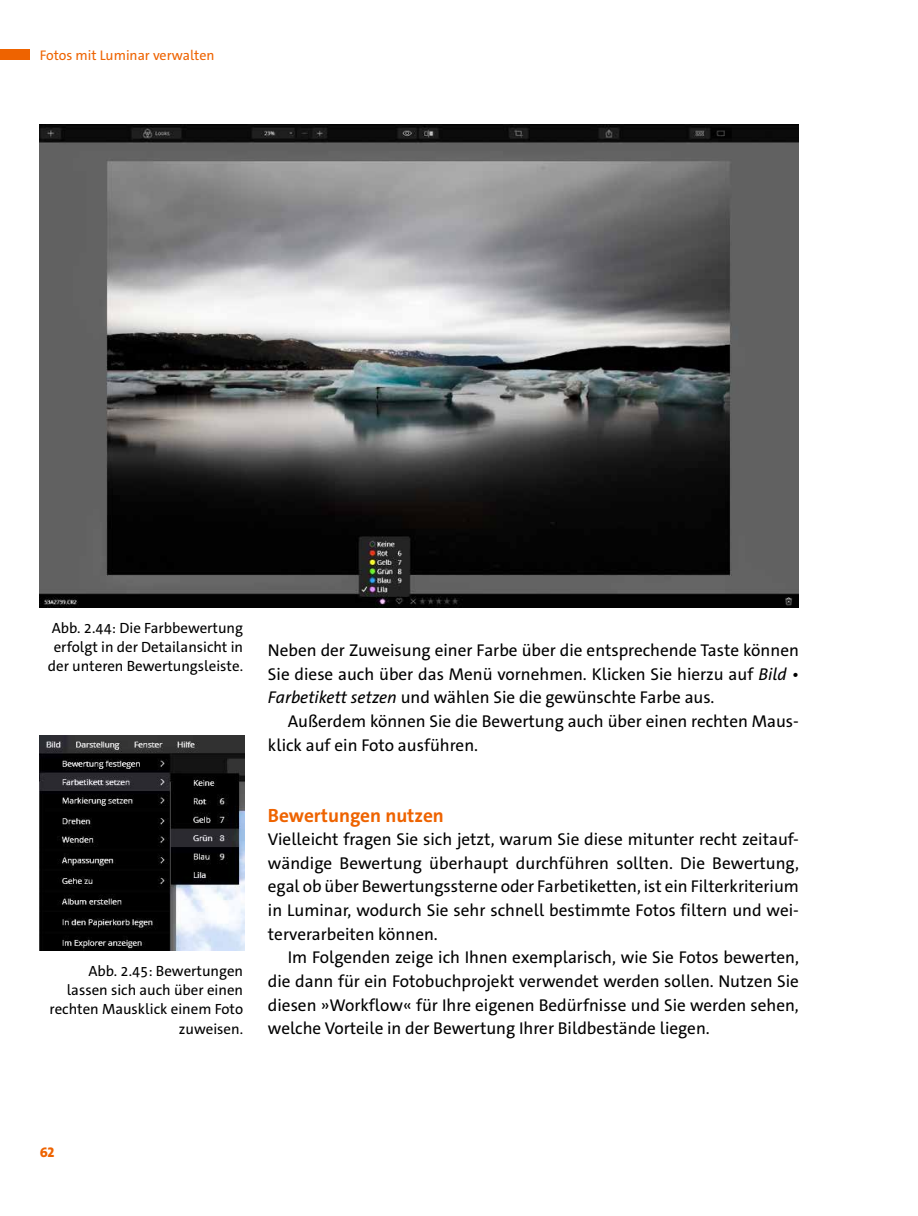
<style>
.page{position:relative;width:918px;height:1216px;background:#fff}
.page>*{position:absolute;margin:0;border:0;box-sizing:border-box;transform-origin:0 0}
._122_H3{font:700 19.25px "The Sans C4 s";color:#ee6300}
._200_Standard{font:17.15px/23.6px "The Sans C4 s";color:#000}
._201_Standard_O{font:17.15px/23.6px "The Sans C4 s";color:#000;text-align:justify}
._202_Standard_O_AO{font:17.15px/23.6px "The Sans C4 s";color:#000;text-align:justify}
.t1{font:14.88px/19.2px "The Sans C4 s";color:#000;text-align:center}
.t2{font:14px "The Sans C4 s";color:#ee6300}
.t3{font:800 14px "The Sans C4 s";color:#ee6300}
.s1{font-style:italic}
</style>
<div class="page">
<img style="left:40px;top:125px;width:759px;height:482px">
<img style="left:40px;top:735px;width:204px;height:215px">
<div style="left:0;top:50px;width:30px;height:10px;background:#ee6300"></div>
<p class="t2" style="left:40px;top:47px;width:176px">Fotos mit Luminar verwalten</p>
<p class="t1" style="left:48px;top:618px;width:197px">Abb. 2.44: Die Farbbewertung erfolgt in der Detailansicht in der unteren Bewertungsleiste.</p>
<p class="t1" style="left:50px;top:961px;width:195px;text-align:right">Abb. 2.45: Bewertungen lassen sich auch über einen rechten Mausklick einem Foto zuweisen.</p>
<p class="_202_Standard_O_AO" style="left:268px;top:638px;width:532px">Neben der Zuweisung einer Farbe über die entsprechende Taste können Sie diese auch über das Menü vornehmen. Klicken Sie hierzu auf <span class="s1">Bild • Farbetikett setzen</span> und wählen Sie die gewünschte Farbe aus.</p>
<p class="_200_Standard" style="left:268px;top:709px;width:532px;text-indent:20px">Außerdem können Sie die Bewertung auch über einen rechten Maus&shy;klick auf ein Foto ausführen.</p>
<p class="_122_H3" style="left:268px;top:802px;width:177px">Bewertungen nutzen</p>
<p class="_201_Standard_O" style="left:268px;top:827px;width:532px">Vielleicht fragen Sie sich jetzt, warum Sie diese mitunter recht zeitauf&shy;wändige Bewertung überhaupt durchführen sollten. Die Bewertung, egal ob über Bewertungssterne oder Farbetiketten, ist ein Filterkriterium in Luminar, wodurch Sie sehr schnell bestimmte Fotos filtern und wei&shy;terverarbeiten können.</p>
<p class="_200_Standard" style="left:268px;top:945px;width:532px;text-align:justify;text-indent:20px">Im Folgenden zeige ich Ihnen exemplarisch, wie Sie Fotos bewerten, die dann für ein Fotobuchprojekt verwendet werden sollen. Nutzen Sie diesen »Workflow« für Ihre eigenen Bedürfnisse und Sie werden sehen, welche Vorteile in der Bewertung Ihrer Bildbestände liegen.</p>
<p class="t3" style="left:40px;top:1143px;width:16px">62</p>
</div>
